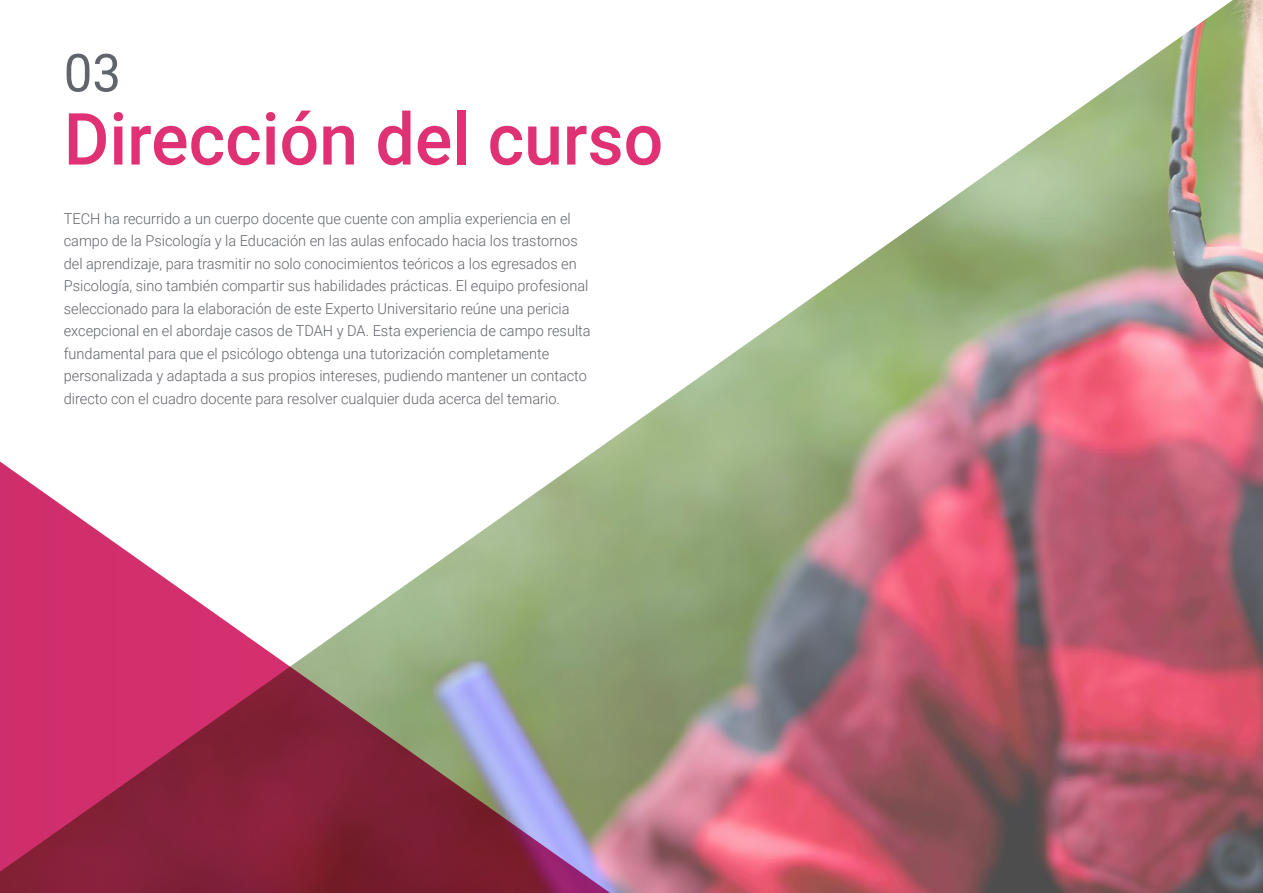
<style>
.page{position:relative;width:1263px;height:893px;background:#fff}
.page>*{position:absolute;margin:0;border:0;box-sizing:border-box;transform-origin:0 0}
.t1{font:500 72px "Roboto";color:#df3174}
.t2{font:52.5px "Roboto";color:#61646a}
.t3{font:300 15px/22.5px "Roboto";color:#61646a}
</style>
<div class="page">
<img style="left:602px;top:0;width:661px;height:893px">
<svg style="left:0;top:446px;width:640px;height:447px"></svg>
<h2 class="t2" style="left:64px;top:36px;width:59px">03</h2>
<h1 class="t1" style="left:64px;top:89px;width:601px">Dirección del curso</h1>
<p class="t3" style="left:64px;top:207px;width:528px">TECH ha recurrido a un cuerpo docente que cuente con amplia experiencia en el campo de la Psicología y la Educación en las aulas enfocado hacia los trastornos del aprendizaje, para trasmitir no solo conocimientos teóricos a los egresados en Psicología, sino también compartir sus habilidades prácticas. El equipo profesional seleccionado para la elaboración de este Experto Universitario reúne una pericia excepcional en el abordaje casos de TDAH y DA. Esta experiencia de campo resulta fundamental para que el psicólogo obtenga una tutorización completamente personalizada y adaptada a sus propios intereses, pudiendo mantener un contacto directo con el cuadro docente para resolver cualquier duda acerca del temario.</p>
</div>
